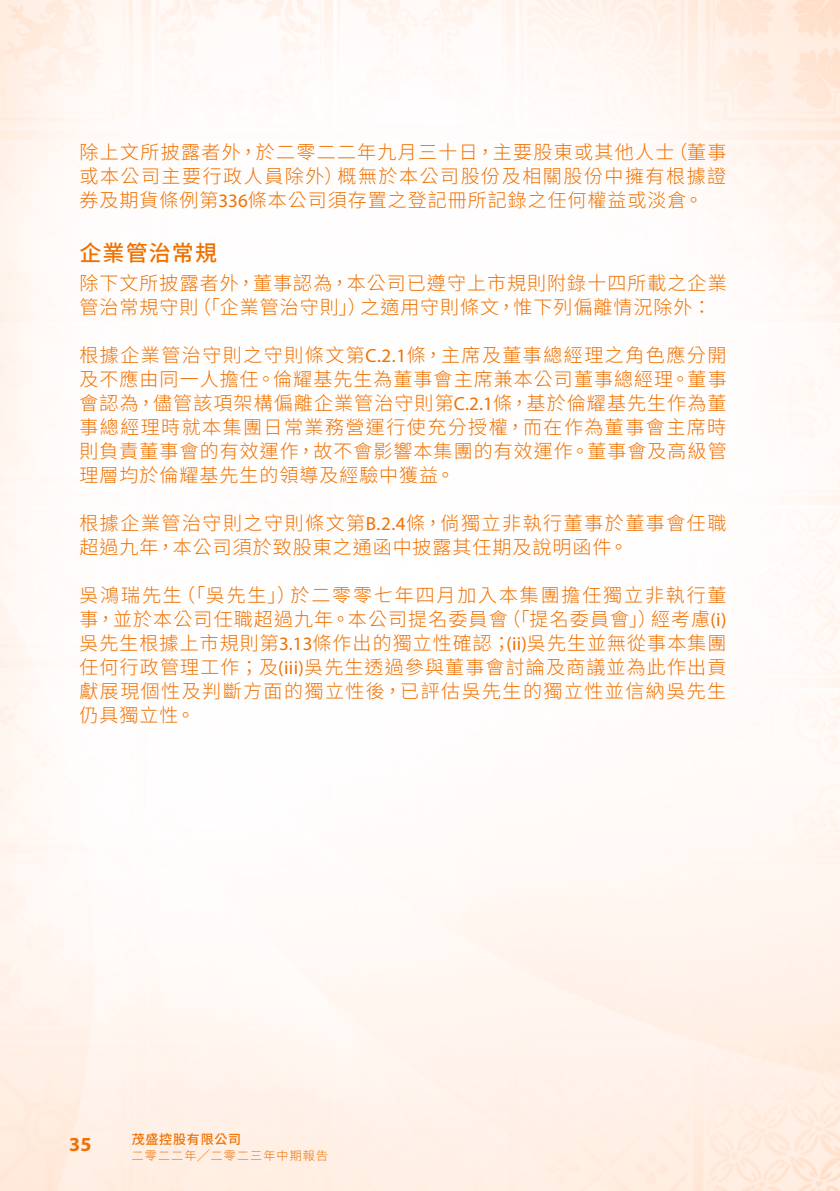
<style>
.page{position:relative;width:840px;height:1191px;background:#fff}
.page>*{position:absolute;margin:0;border:0;box-sizing:border-box;transform-origin:0 0}
.Heading_1{font:500 22px "Source Han Sans TC";letter-spacing:.05em;color:#ef7100}
.t1{font:700 20px "Myriad Pro";color:#ef7100}
.Body_Text{font:300 19px/24px "Source Han Sans TC";letter-spacing:.06em;color:#ef7100}
.Body_Text-2{font:300 19px/24px "Source Han Sans TC";letter-spacing:.08em;color:#ef7100}
.Body_Text-3{font:300 19px "Source Han Sans TC";letter-spacing:.095em;color:#ef7100}
.t2{font:500 13px "Source Han Sans TC";letter-spacing:.06em;color:#ef7100}
.t3{font:300 12px "Source Han Sans TC";letter-spacing:.095em;color:#ef7100}
.s1{font-family:"Myriad Pro";font-weight:400}
</style>
<div class="page">
<p class="Body_Text" style="left:668px;top:140px;width:59px">（董事</p>
<p class="Body_Text" style="left:337px;top:140px;width:390px;text-indent:-258px">除上文所披露者外，於二零二二年九月三十日，主要股東或其他人士<br>概無於本公司股份及相關股份中擁有根據證</p>
<p class="Body_Text" style="left:79px;top:164px;width:625px">或本公司主要行政人員除外）<br>券及期貨條例第<span class="s1">336</span>條本公司須存置之登記冊所記錄之任何權益或淡倉。</p>
<p class="Heading_1" style="left:79px;top:240px;width:139px">企業管治常規</p>
<p class="Body_Text" style="left:360px;top:272px;width:367px;text-indent:-281px">除下文所披露者外，董事認為，本公司已遵守上市規則附錄十四所載之企業之適用守則條文，惟下列偏離情況除外：</p>
<p class="Body_Text" style="left:192px;top:296px;width:176px">（「企業管治守則」）</p>
<p class="Body_Text" style="left:79px;top:296px;width:120px">管治常規守則</p>
<p class="Body_Text" style="left:79px;top:344px;width:648px;text-align:justify">根據企業管治守則之守則條文第<span class="s1">C.2.1</span>條，主席及董事總經理之角色應分開及不應由同一人擔任。倫耀基先生為董事會主席兼本公司董事總經理。董事會認為，儘管該項架構偏離企業管治守則第<span class="s1">C.2.1</span>條，基於倫耀基先生作為董事總經理時就本集團日常業務營運行使充分授權，而在作為董事會主席時則負責董事會的有效運作，故不會影響本集團的有效運作。董事會及高級管理層均於倫耀基先生的領導及經驗中獲益。</p>
<p class="Body_Text-2" style="left:79px;top:512px;width:648px">根據企業管治守則之守則條文第<span class="s1">B.2.4</span>條，倘獨立非執行董事於董事會任職超過九年，本公司須於致股東之通函中披露其任期及說明函件。</p>
<p class="Body_Text-3" style="left:290px;top:584px;width:437px">於二零零七年四月加入本集團擔任獨立非執行董</p>
<p class="Body_Text" style="left:176px;top:584px;width:121px">（「吳先生」）</p>
<p class="Body_Text" style="left:79px;top:584px;width:104px">吳鴻瑞先生</p>
<p class="Body_Text" style="left:501px;top:608px;width:157px">（「提名委員會」）</p>
<p class="Body_Text" style="left:79px;top:608px;width:648px">事，並於本公司任職超過九年。本公司提名委員會<br>吳先生根據上市規則第<span class="s1">3.13</span>條作出的獨立性確認；<span class="s1">( )i i</span> 吳先生並無從事本集團任何行政管理工作；及<span class="s1">(iii)</span>吳先生透過參與董事會討論及商議並為此作出貢獻展現個性及判斷方面的獨立性後，已評估吳先生的獨立性並信納吳先生仍具獨立性。</p>
<p class="Body_Text" style="left:650px;top:608px;width:77px">經考慮 <span class="s1">(i(</span></p>
<p class="t1" style="left:69px;top:1130px;width:24px">35</p>
<p class="t2" style="left:132px;top:1132px;width:111px">茂盛控股有限公司</p>
<p class="t3" style="left:132px;top:1149px;width:198px">二零二二年╱二零二三年中期報告</p>
</div>
